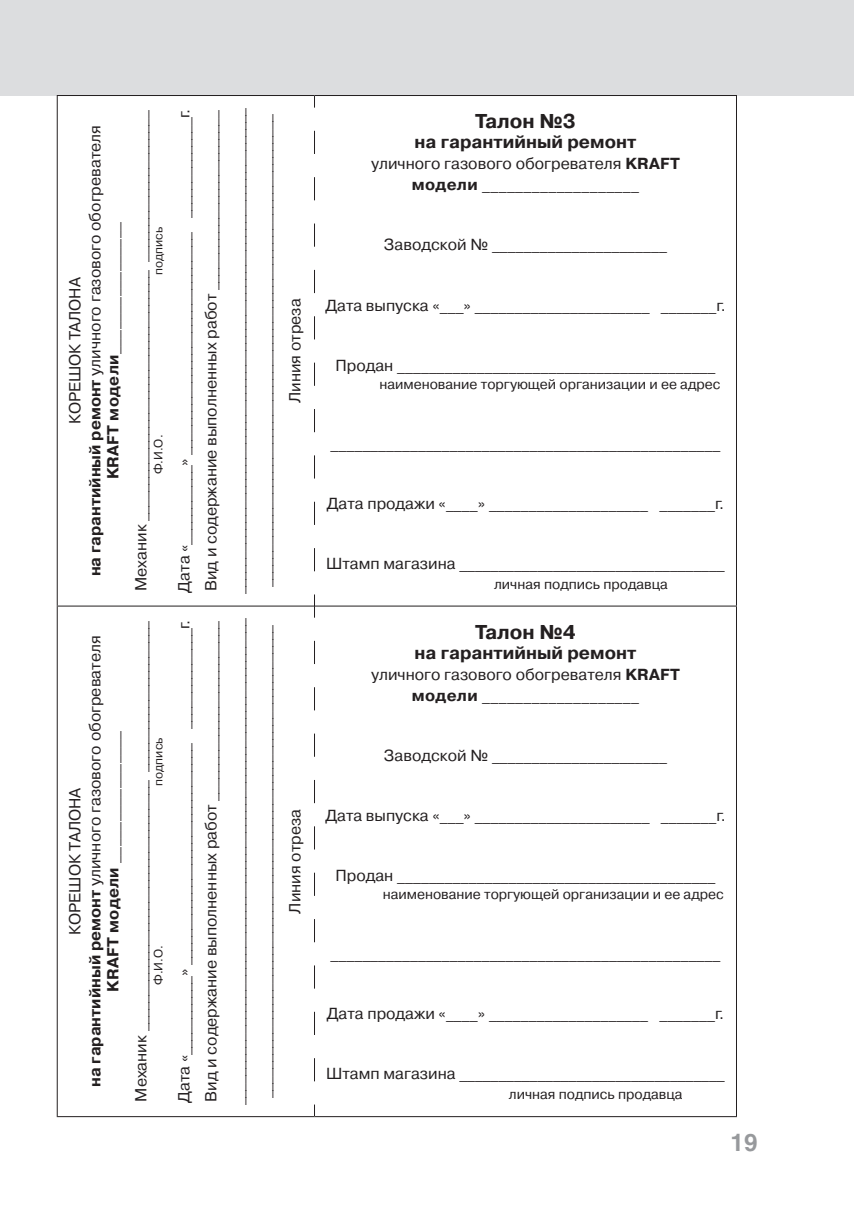
<style>
.page{position:relative;width:854px;height:1214px;background:#fff}
.page>*{position:absolute;margin:0;border:0;box-sizing:border-box;transform-origin:0 0}
.t1{font:700 24px "Helios";color:#97999c}
.t2{font:700 20px "Pragmatica C";color:#231f20}
.t3{font:700 18px "Pragmatica C";color:#231f20}
.t4{font:16px/27px "Pragmatica C";color:#231f20;text-align:center}
.t5{font:14px "Pragmatica C";color:#231f20}
.t6{font:12px "Pragmatica C";color:#231f20}
.s1{font-weight:700}
</style>
<div class="page">
<div style="left:0;top:0;width:853px;height:95px;background:#dcdddf"></div>
<hr style="left:57px;top:95px;width:257px;height:1px;background:#231f20">
<hr style="left:314px;top:95px;width:422px;height:1px;background:#231f20">
<hr style="left:57px;top:605px;width:257px;height:1px;background:#231f20">
<hr style="left:315px;top:605px;width:421px;height:1px;background:#231f20">
<hr style="left:57px;top:96px;width:1px;height:509px;background:#231f20">
<hr style="left:57px;top:606px;width:1px;height:509px;background:#231f20">
<hr style="left:57px;top:1115px;width:257px;height:1px;background:#231f20">
<hr style="left:735px;top:96px;width:1px;height:509px;background:#231f20">
<hr style="left:735px;top:606px;width:1px;height:509px;background:#231f20">
<hr style="left:314px;top:1115px;width:422px;height:1px;background:#231f20">
<svg style="left:314px;top:130px;width:1px;height:441px"></svg>
<svg style="left:314px;top:96px;width:1px;height:12px"></svg>
<svg style="left:314px;top:640px;width:1px;height:441px"></svg>
<svg style="left:314px;top:594px;width:1px;height:23px"></svg>
<p class="t4" style="left:99px;top:591px;width:482px;line-height:28px;rotate:-90deg"><span class="s1">KRAFT модели</span>________________<br>Механик ___________________________________ _____________________</p>
<p class="t4" style="left:65px;top:576px;width:453px;line-height:20px;rotate:-90deg">КОРЕШОК ТАЛОНА<br><span class="s1">на гарантийный ремонт</span> уличного газового обогревателя</p>
<p class="t6" style="left:152px;top:275px;width:49px;rotate:-90deg">подпись</p>
<p class="t6" style="left:152px;top:474px;width:41px;rotate:-90deg">Ф.И.О.</p>
<p class="t4" style="left:99px;top:1101px;width:482px;line-height:28px;rotate:-90deg"><span class="s1">KRAFT модели</span> ________________<br>Механик ___________________________________ _____________________</p>
<p class="t4" style="left:65px;top:1086px;width:453px;line-height:20px;rotate:-90deg">КОРЕШОК ТАЛОНА<br><span class="s1">на гарантийный ремонт</span> уличного газового обогревателя</p>
<p class="t6" style="left:152px;top:785px;width:49px;rotate:-90deg">подпись</p>
<p class="t6" style="left:152px;top:984px;width:41px;rotate:-90deg">Ф.И.О.</p>
<p class="t4" style="left:171px;top:594px;width:488px;rotate:-90deg">Дата «___________» _______________________________ ______________г.<br>Вид и содержание выполненных работ _________________________ ____________________________________________________________________ __________________________________________________________________</p>
<p class="t4" style="left:171px;top:1104px;width:488px;rotate:-90deg">Дата «___________» _______________________________ ______________г.<br>Вид и содержание выполненных работ _________________________ ____________________________________________________________________ __________________________________________________________________</p>
<p class="t4" style="left:282px;top:403px;width:106px;rotate:-90deg">Линия отреза</p>
<p class="t4" style="left:282px;top:913px;width:106px;rotate:-90deg">Линия отреза</p>
<p class="t2" style="left:475px;top:111px;width:102px">Талон №3</p>
<p class="t3" style="left:414px;top:133px;width:223px">на гарантийный ремонт</p>
<p class="t4" style="left:371px;top:154px;width:310px;line-height:21px">уличного газового обогревателя <span class="s1">KRAFT модели</span> ___________________</p>
<p class="t4" style="left:384px;top:232px;width:284px">Заводской № ______________________</p>
<p class="t4" style="left:325px;top:292px;width:401px">Дата выпуска «___» ______________________ _______г.</p>
<p class="t4" style="left:335px;top:352px;width:381px">Продан ________________________________________</p>
<p class="t5" style="left:379px;top:376px;width:342px">наименование торгующей организации и ее адрес</p>
<p class="t4" style="left:330px;top:430px;width:391px">_________________________________________________</p>
<p class="t4" style="left:326px;top:490px;width:399px">Дата продажи «____» ____________________ _______г.</p>
<p class="t4" style="left:326px;top:550px;width:400px">Штамп магазина __________________________________</p>
<p class="t5" style="left:494px;top:576px;width:175px">личная подпись продавца</p>
<p class="t2" style="left:475px;top:621px;width:102px">Талон №4</p>
<p class="t3" style="left:414px;top:643px;width:223px">на гарантийный ремонт</p>
<p class="t4" style="left:371px;top:664px;width:310px;line-height:21px">уличного газового обогревателя <span class="s1">KRAFT модели</span> ___________________</p>
<p class="t4" style="left:384px;top:742px;width:284px">Заводской № ______________________</p>
<p class="t4" style="left:325px;top:802px;width:401px">Дата выпуска «___» ______________________ _______г.</p>
<p class="t4" style="left:335px;top:862px;width:381px">Продан ________________________________________</p>
<p class="t5" style="left:382px;top:886px;width:342px">наименование торгующей организации и ее адрес</p>
<p class="t4" style="left:330px;top:940px;width:391px">_________________________________________________</p>
<p class="t4" style="left:326px;top:1000px;width:399px">Дата продажи «____» ____________________ _______г.</p>
<p class="t4" style="left:326px;top:1060px;width:400px">Штамп магазина __________________________________</p>
<p class="t5" style="left:508px;top:1086px;width:175px">личная подпись продавца</p>
<h1 class="t1" style="left:730px;top:1128px;width:28px">19</h1>
</div>
